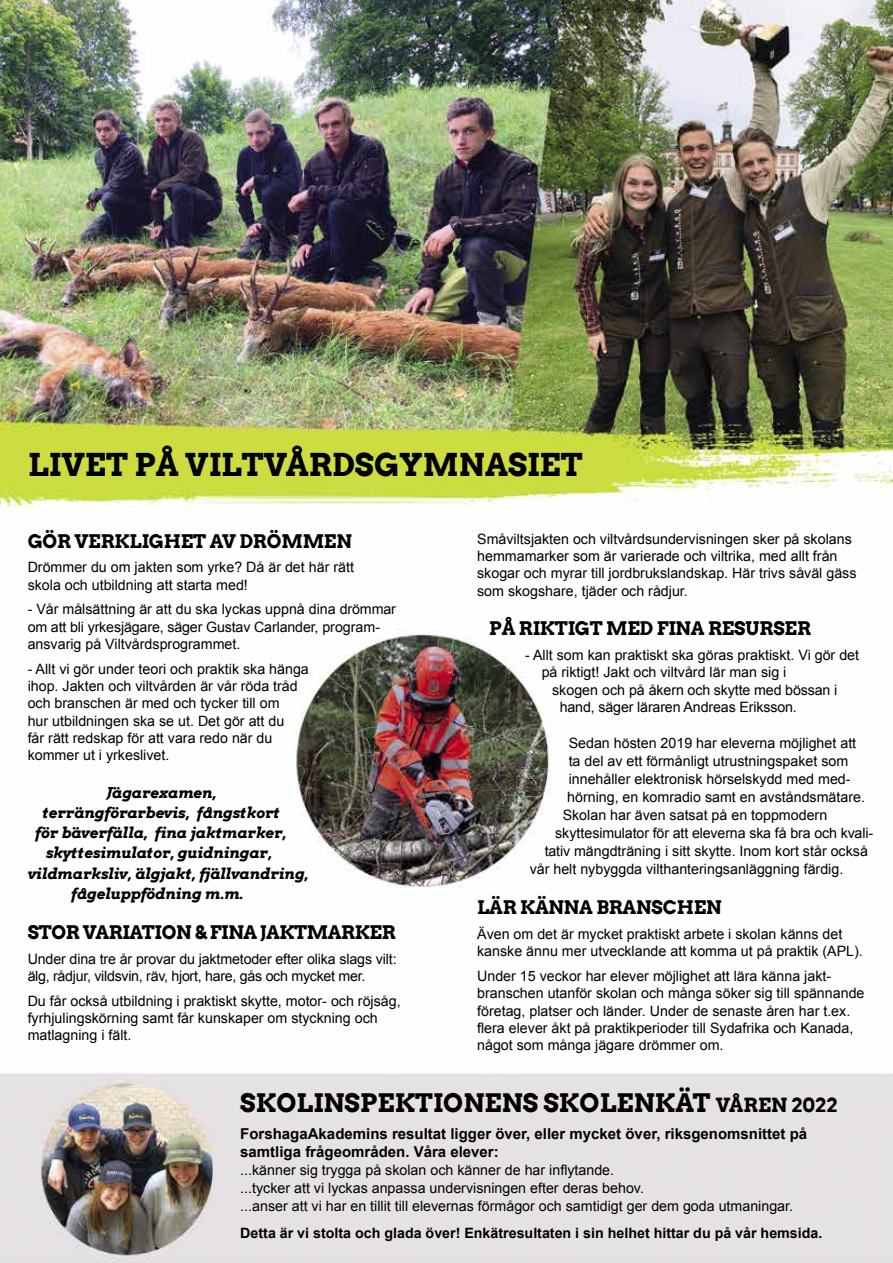
<style>
.page{position:relative;width:893px;height:1263px;background:#fff}
.page>*{position:absolute;margin:0;border:0;box-sizing:border-box;transform-origin:0 0}
.t1{font:700 31.5px "Arvo";color:#000}
.t2{font:700 25.5px "Arvo";color:#000}
.t3{font:700 18.75px "Arvo";letter-spacing:-.01em;color:#000}
.t4{font:italic 700 15px "Arvo";color:#000}
.t5{font:700 15px/17.9px "Arial";color:#000}
.t6{font:14.25px/17.2px "Arial";color:#000}
.t7{font:700 14.25px "Arial";color:#000}
.s1{font-size:19.5px}
</style>
<div class="page">
<img style="left:0;top:0;width:893px;height:1263px">
<h1 class="t1" style="left:28px;top:445px;width:556px">LIVET PÅ VILTVÅRDSGYMNASIET</h1>
<h3 class="t3" style="left:28px;top:529px;width:326px">GÖR VERKLIGHET AV DRÖMMEN</h3>
<p class="t6" style="left:28px;top:559px;width:328px">Drömmer du om jakten som yrke? Då är det här rätt skola och utbildning att starta med!</p>
<p class="t6" style="left:28px;top:601px;width:370px">- Vår målsättning är att du ska lyckas uppnå dina drömmar om att bli yrkesjägare, säger Gustav Carlander, program&shy;ansvarig på Viltvårdsprogrammet.</p>
<p class="t6" style="left:28px;top:660px;width:283px">- Allt vi gör under teori och praktik ska hänga ihop. Jakten och viltvården är vår röda tråd och branschen är med och tycker till om<br>hur utbildningen ska se ut. Det gör att du<br>får rätt redskap för att vara redo när du kommer ut i yrkeslivet.</p>
<p class="t4" style="left:106px;top:783px;width:112px">Jägarexamen,</p>
<p class="t4" style="left:42px;top:803px;width:239px">terrängförarbevis, fångstkort</p>
<p class="t4" style="left:35px;top:823px;width:253px">för bäverfälla, fina jaktmarker,</p>
<p class="t4" style="left:46px;top:844px;width:227px">skyttesimulator, guidningar,</p>
<p class="t4" style="left:28px;top:864px;width:282px">vildmarksliv, älgjakt, fjällvandring,</p>
<p class="t4" style="left:71px;top:885px;width:174px">fågeluppfödning m.m.</p>
<h3 class="t3" style="left:28px;top:920px;width:370px">STOR VARIATION &amp; FINA JAKTMARKER</h3>
<p class="t6" style="left:28px;top:950px;width:370px">Under dina tre år provar du jaktmetoder efter olika slags vilt: älg, rådjur, vildsvin, räv, hjort, hare, gås och mycket mer.</p>
<p class="t6" style="left:28px;top:992px;width:375px">Du får också utbildning i praktiskt skytte, motor- och röjsåg, fyrhjulingskörning samt får kunskaper om styckning och matlagning i fält.</p>
<p class="t6" style="left:477px;top:530px;width:381px">Småviltsjakten och viltvårdsundervisningen sker på skolans hemmamarker som är varierade och viltrika, med allt från skogar och myrar till jordbrukslandskap. Här trivs såväl gäss som skogshare, tjäder och rådjur.</p>
<h3 class="t3" style="left:489px;top:617px;width:323px">PÅ RIKTIGT MED FINA RESURSER</h3>
<p class="t6" style="left:525px;top:647px;width:335px">- Allt som kan praktiskt ska göras praktiskt. Vi gör det</p>
<p class="t6" style="left:542px;top:664px;width:246px">på riktigt! Jakt och viltvård lär man sig i</p>
<p class="t6" style="left:552px;top:681px;width:287px">skogen och på åkern och skytte med bössan i</p>
<p class="t6" style="left:560px;top:698px;width:239px">hand, säger läraren Andreas Eriksson.</p>
<p class="t6" style="left:569px;top:734px;width:289px">Sedan hösten 2019 har eleverna möjlighet att</p>
<p class="t6" style="left:569px;top:752px;width:281px">ta del av ett förmånligt utrustningspaket som</p>
<p class="t6" style="left:569px;top:770px;width:283px">innehåller elektronisk hörselskydd med med-</p>
<p class="t6" style="left:567px;top:788px;width:299px">hörning, en komradio samt en avståndsmätare.</p>
<p class="t6" style="left:563px;top:806px;width:266px">Skolan har även satsat på en toppmodern</p>
<p class="t6" style="left:555px;top:824px;width:319px">skyttesimulator för att eleverna ska få bra och kvali-</p>
<p class="t6" style="left:545px;top:842px;width:325px">tativ mängdträning i sitt skytte. Inom kort står också</p>
<p class="t6" style="left:530px;top:860px;width:315px">vår helt nybyggda vilthanteringsanläggning färdig.</p>
<h3 class="t3" style="left:477px;top:896px;width:246px">LÄR KÄNNA BRANSCHEN</h3>
<p class="t6" style="left:477px;top:926px;width:387px">Även om det är mycket praktiskt arbete i skolan känns det kanske ännu mer utvecklande att komma ut på praktik (APL).</p>
<p class="t6" style="left:477px;top:968px;width:389px">Under 15 veckor har elever möjlighet att lära känna jakt&shy;branschen utanför skolan och många söker sig till spännande företag, platser och länder. Under de senaste åren har t.ex. flera elever åkt på praktikperioder till Sydafrika och Kanada, något som många jägare drömmer om.</p>
<h2 class="t2" style="left:240px;top:1087px;width:598px">SKOLINSPEKTIONENS SKOLENKÄT <span class="s1">VÅREN 2022</span></h2>
<p class="t5" style="left:240px;top:1125px;width:568px">ForshagaAkademins resultat ligger över, eller mycket över, riksgenomsnittet på samtliga frågeområden. Våra elever:</p>
<p class="t6" style="left:240px;top:1161px;width:554px;line-height:18px">...känner sig trygga på skolan och känner de har inflytande.<br>...tycker att vi lyckas anpassa undervisningen efter deras behov.<br>...anser att vi har en tillit till elevernas förmågor och samtidigt ger dem goda utmaningar.</p>
<p class="t7" style="left:240px;top:1223px;width:584px">Detta är vi stolta och glada över! Enkätresultaten i sin helhet hittar du på vår hemsida.</p>
</div>
